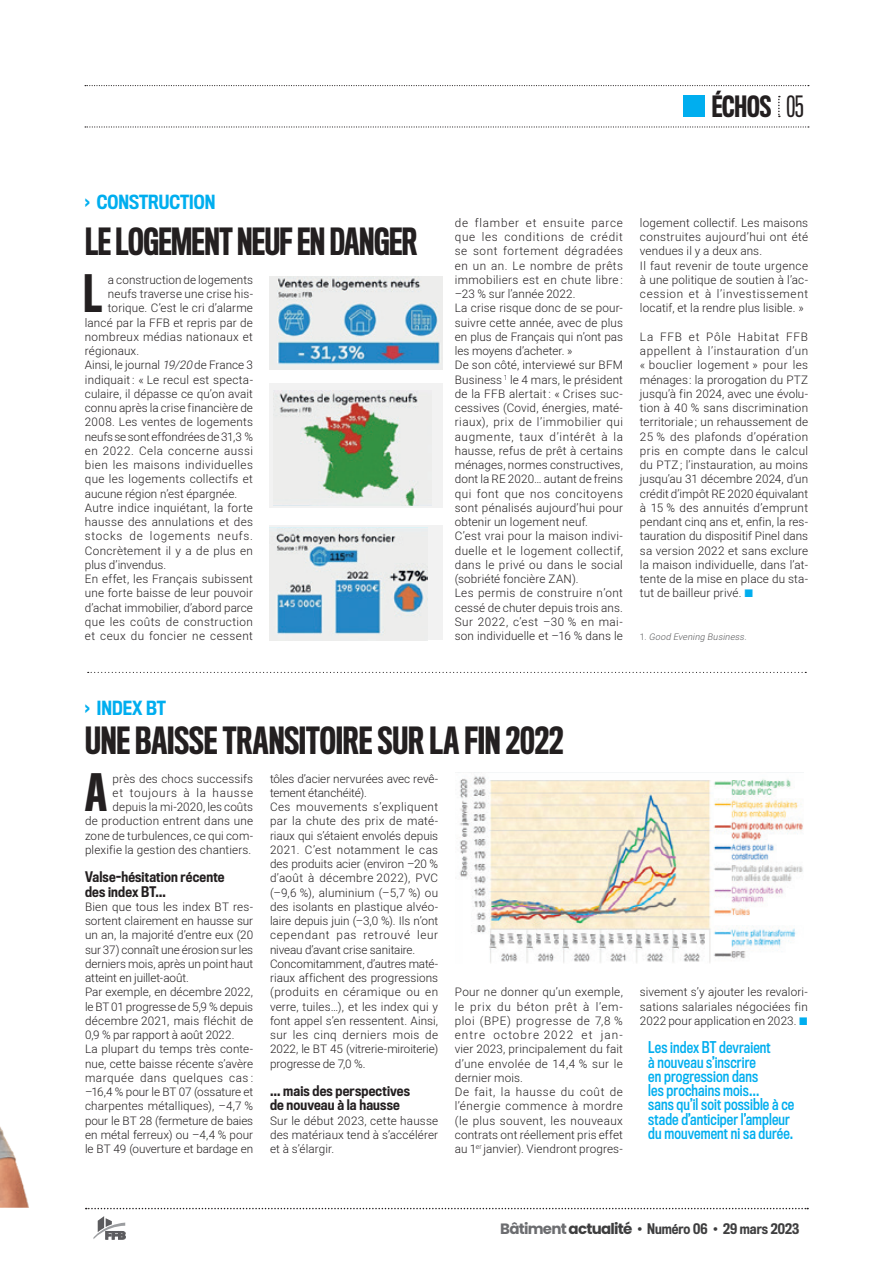
<style>
.page{position:relative;width:893px;height:1263px;background:#fff}
.page>*{position:absolute;margin:0;border:0;box-sizing:border-box;transform-origin:0 0}
.TEXTE_lettrine__arti{font:500 47.4px "Titling Gothic FB Comp";color:#231f20}
.TITRE_3__article{font:500 34.5px "Titling Gothic FB Comp";letter-spacing:-.01em;color:#231f20}
.TITRE_droite__header{font:500 27px "Titling Gothic FB Comp";letter-spacing:-.005em;color:#231f20}
.SURTITRE__article{font:500 18px "Titling Gothic FB Cond";color:#00aeef}
.TEXTE_en_valeur__art{font:15px/14.2px "Titling Gothic FB Cond Standard";letter-spacing:.01em;color:#00aeef;scale:.95 1}
.INTERTITRE_3__articl{font:500 13.5px/14.2px "Titling Gothic FB Cond";letter-spacing:.015em;color:#231f20}
.t1{font:500 13.5px "Titling Gothic FB Cond";color:#3e3e3f}
.TEXTE__article{font:300 11.7px/14.2px "Heebo";letter-spacing:.015em;color:#231f20;text-align:justify}
.TEXTE_lettrine__arti-2{font:300 11.7px/14.2px "Heebo";letter-spacing:.015em;color:#231f20;text-align:right}
.TEXTE__article-2{font:300 11.7px/14.2px "Heebo";letter-spacing:-.005em;color:#231f20}
.NOTES__articles{font:italic 300 9px "Heebo";color:#57585a}
.s1{font-weight:400}
.s2{font-style:italic}
.s3{font-style:normal}
.s4{font-family:"Poppins";font-weight:700;font-size:15px;color:#6c6d70}
.s5{font-family:"Poppins";font-weight:700;font-size:15px}
.s6{font-family:"Poppins";font-weight:400;font-size:15px}
</style>
<div class="page">
<svg style="left:86px;top:1208px;width:722px;height:1px"></svg>
<svg style="left:93px;top:1216px;width:33px;height:23px"></svg>
<svg style="left:85px;top:126px;width:724px;height:2px"></svg>
<svg style="left:85px;top:85px;width:724px;height:1px"></svg>
<div style="left:684px;top:96px;width:21px;height:21px;background:#00aeef"></div>
<svg style="left:778px;top:96px;width:2px;height:21px"></svg>
<img style="left:0;top:1126px;width:29px;height:82px">
<svg style="left:88px;top:672px;width:718px;height:1px"></svg>
<img style="left:459px;top:776px;width:344px;height:187px">
<img style="left:270px;top:276px;width:173px;height:93px">
<div style="left:270px;top:384px;width:173px;height:124px;background:#f2f2f2"></div>
<img style="left:274px;top:390px;width:144px;height:115px">
<div style="left:270px;top:525px;width:173px;height:115px;background:#f2f2f2"></div>
<img style="left:270px;top:527px;width:158px;height:108px">
<p class="TITRE_droite__header" style="left:712px;top:91px;width:93px">ÉCHOS <span class="s1">05</span></p>
<p class="SURTITRE__article" style="left:85px;top:192px;width:132px">› CONSTRUCTION</p>
<p class="TITRE_3__article" style="left:85px;top:222px;width:334px">LE LOGEMENT NEUF EN DANGER</p>
<p class="TEXTE_lettrine__arti" style="left:83px;top:267px;width:20px">L</p>
<p class="TEXTE_lettrine__arti-2" style="left:108px;top:272px;width:147px">a construction de logements</p>
<p class="TEXTE_lettrine__arti-2" style="left:108px;top:287px;width:147px">neufs traverse une crise his-</p>
<p class="TEXTE_lettrine__arti-2" style="left:108px;top:301px;width:147px">torique. C’est le cri d’alarme</p>
<p class="TEXTE_lettrine__arti-2" style="left:85px;top:315px;width:170px">lancé par la FFB et repris par de</p>
<p class="TEXTE_lettrine__arti-2" style="left:85px;top:329px;width:170px">nombreux médias nationaux et</p>
<p class="TEXTE_lettrine__arti-2" style="left:85px;top:344px;width:56px">régionaux.</p>
<p class="TEXTE__article" style="left:85px;top:358px;width:170px;text-align:left">Ainsi, le journal <span class="s2">19/20</span> de France 3 indiquait: « Le recul est specta&shy;culaire, il dépasse ce qu’on avait connu après la crise financière de<br>2008. Les ventes de logements neufs se sont effondrées de 31,3 % en 2022. Cela concerne aussi bien les maisons individuelles que les logements collectifs et aucune région n’est épargnée.<br>Autre indice inquiétant, la forte hausse des annulations et des stocks de logements neufs.<br>Concrètement il y a de plus en plus d’invendus.</p>
<p class="TEXTE__article" style="left:85px;top:572px;width:170px">En effet, les Français subissent une forte baisse de leur pouvoir d’achat immobilier, d’abord parce que les coûts de construction et ceux du foncier ne cessent</p>
<p class="TEXTE__article" style="left:455px;top:215px;width:170px">de flamber et ensuite parce que les conditions de crédit se sont fortement dégradées en un an. Le nombre de prêts immobiliers est en chute libre : –23 % sur l’année 2022.</p>
<p class="TEXTE__article" style="left:455px;top:301px;width:170px">La crise risque donc de se pour&shy;suivre cette année, avec de plus en plus de Français qui n’ont pas les moyens d’acheter. »</p>
<p class="TEXTE__article" style="left:455px;top:358px;width:170px">De son côté, interviewé sur BFM Business <sup>1</sup> le 4 mars, le président de la FFB alertait: « Crises suc&shy;cessives (Covid, énergies, maté&shy;riaux), prix de l’immobilier qui augmente, taux d’intérêt à la hausse, refus de prêt à certains ménages, normes constructives, dont la RE 2020… autant de freins qui font que nos concitoyens sont pénalisés aujourd’hui pour obtenir un logement neuf.</p>
<p class="TEXTE__article" style="left:455px;top:529px;width:170px">C’est vrai pour la maison indivi&shy;duelle et le logement collectif, dans le privé ou dans le social (sobriété foncière ZAN).</p>
<p class="TEXTE__article" style="left:455px;top:586px;width:170px">Les permis de construire n’ont cessé de chuter depuis trois ans.</p>
<p class="TEXTE__article" style="left:455px;top:614px;width:170px">Sur 2022, c’est –30 % en mai&shy;son individuelle et –16 % dans le</p>
<p class="TEXTE__article" style="left:640px;top:215px;width:170px">logement collectif. Les maisons construites aujourd’hui ont été vendues il y a deux ans.</p>
<p class="TEXTE__article" style="left:640px;top:258px;width:170px">Il faut revenir de toute urgence à une politique de soutien à l’ac&shy;cession et à l’investissement locatif, et la rendre plus lisible. »</p>
<p class="TEXTE__article" style="left:640px;top:329px;width:170px">La FFB et Pôle Habitat FFB appellent à l’instauration d’un « bouclier logement » pour les ménages: la prorogation du PTZ jusqu’à fin 2024, avec une évolu&shy;tion à 40 % sans discrimination territoriale; un rehaussement de 25 % des plafonds d’opération pris en compte dans le calcul du PTZ; l’instauration, au moins jusqu’au 31 décembre 2024, d’un crédit d’impôt RE 2020 équivalant à 15 % des annuités d’emprunt pendant cinq ans et, enfin, la res&shy;tauration du dispositif Pinel dans sa version 2022 et sans exclure la maison individuelle, dans l’at&shy;tente de la mise en place du sta&shy;tut de bailleur privé.</p>
<p class="NOTES__articles" style="left:640px;top:630px;width:110px"><span class="s3">1 .</span> Good Evening Business.</p>
<p class="SURTITRE__article" style="left:85px;top:698px;width:83px">› INDEX BT</p>
<p class="TITRE_3__article" style="left:85px;top:721px;width:480px">UNE BAISSE TRANSITOIRE SUR LA FIN 2022</p>
<p class="TEXTE_lettrine__arti" style="left:85px;top:766px;width:23px">A</p>
<p class="TEXTE_lettrine__arti-2" style="left:85px;top:771px;width:170px">près des chocs successifs<br>et toujours à la hausse depuis la mi-2020, les coûts<br>de production entrent dans une zone de turbulences, ce qui com&shy;plexifie la gestion des chantiers.</p>
<p class="INTERTITRE_3__articl" style="left:85px;top:870px;width:141px">Valse-hésitation récente des index BT…</p>
<p class="TEXTE__article" style="left:85px;top:899px;width:170px">Bien que tous les index BT res&shy;sortent clairement en hausse sur un an, la majorité d’entre eux (20 sur 37) connaît une érosion sur les derniers mois, après un point haut atteint en juillet-août.</p>
<p class="TEXTE__article" style="left:85px;top:985px;width:170px">Par exemple, en décembre 2022, le BT 01 progresse de 5,9 % depuis décembre 2021, mais fléchit de 0,9 % par rapport à août 2022.</p>
<p class="TEXTE__article" style="left:85px;top:1042px;width:170px">La plupart du temps très conte&shy;nue, cette baisse récente s’avère marquée dans quelques cas : –16,4 % pour le BT 07 (ossature et charpentes métalliques), –4,7 % pour le BT 28 (fermeture de baies en métal ferreux) ou –4,4 % pour le BT 49 (ouverture et bardage en</p>
<p class="TEXTE__article-2" style="left:270px;top:771px;width:170px">tôles d’acier nervurées avec revê&shy;tement étanchéité).</p>
<p class="TEXTE__article" style="left:270px;top:800px;width:170px">Ces mouvements s’expliquent par la chute des prix de maté&shy;riaux qui s’étaient envolés depuis 2021. C’est notamment le cas des produits acier (environ –20 % d’août à décembre 2022), PVC (–9,6 %), aluminium (–5,7 %) ou des isolants en plastique alvéo&shy;laire depuis juin (–3,0 %). Ils n’ont cependant pas retrouvé leur niveau d’avant crise sanitaire.</p>
<p class="TEXTE__article" style="left:270px;top:956px;width:170px">Concomitamment, d’autres maté&shy;riaux affichent des progressions (produits en céramique ou en verre, tuiles…), et les index qui y font appel s’en ressentent. Ainsi, sur les cinq derniers mois de 2022, le BT 45 (vitrerie-miroiterie) progresse de 7,0 %.</p>
<p class="INTERTITRE_3__articl" style="left:270px;top:1084px;width:141px">… mais des perspectives de nouveau à la hausse</p>
<p class="TEXTE__article" style="left:270px;top:1113px;width:170px">Sur le début 2023, cette hausse des matériaux tend à s’accélérer et à s’élargir.</p>
<p class="TEXTE__article" style="left:455px;top:985px;width:170px">Pour ne donner qu’un exemple, le prix du béton prêt à l’em&shy;ploi (BPE) progresse de 7,8 % entre octobre 2022 et jan&shy;vier 2023, principalement du fait d’une envolée de 14,4 % sur le dernier mois.</p>
<p class="TEXTE__article" style="left:455px;top:1085px;width:170px">De fait, la hausse du coût de l’énergie commence à mordre (le plus souvent, les nouveaux contrats ont réellement pris effet au 1<sup>er</sup> janvier). Viendront progres-</p>
<p class="TEXTE__article" style="left:640px;top:985px;width:170px">sivement s’y ajouter les revalori&shy;sations salariales négociées fin 2022 pour application en 2023.</p>
<p class="TEXTE_en_valeur__art" style="left:648px;top:1041px;width:155px">Les index BT devraient<br>à nouveau s’inscrire<br>en progression dans<br>les prochains mois…<br>sans qu’il soit possible à ce stade d’anticiper l’ampleur du mouvement ni sa durée.</p>
<p class="t1" style="left:500px;top:1220px;width:300px"><span class="s4">Bâtiment</span> <span class="s5">actualité</span> <span class="s6">•</span> Numéro 06 <span class="s6">•</span> 29 mars 2023</p>
</div>
